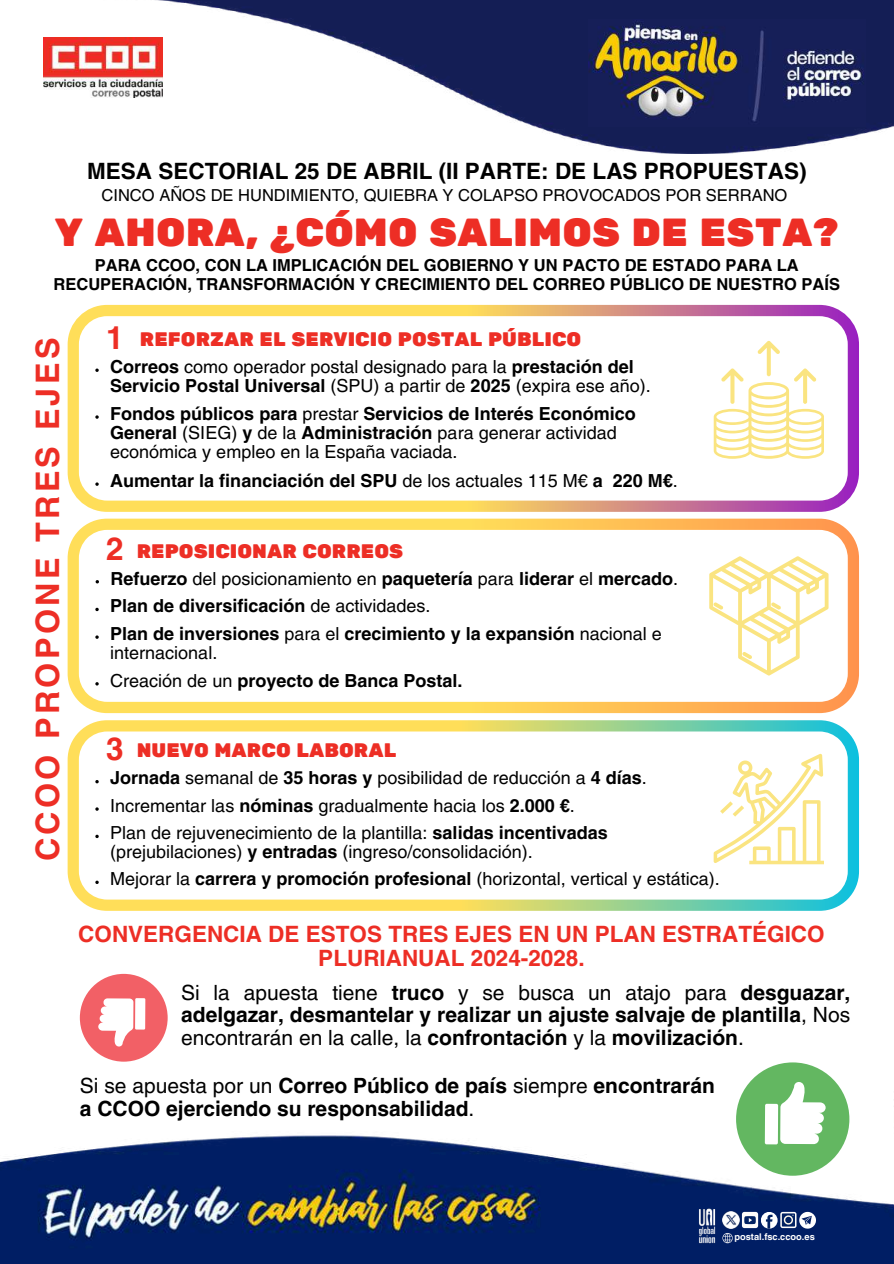
<style>
.page{position:relative;width:894px;height:1264px;background:#fff}
.page>*{position:absolute;margin:0;border:0;box-sizing:border-box;transform-origin:0 0}
.t1{font:39px "Rubik One";color:#ed2e25}
.t2{font:700 32.4px "Helvetica LT Pro";letter-spacing:.1em;color:#ed2e25}
.t3{font:700 31.5px "Helvetica LT Pro";color:#ed2e25}
.t4{font:700 22.5px/23.7px "Helvetica LT Pro";color:#ed2e25;text-align:center}
.t5{font:700 22.5px "Helvetica LT Pro";color:#000}
.t6{font:700 21px/22.5px "Helvetica LT Pro";color:#000}
.t7{font:19.5px "Rubik One";color:#ed2e25}
.t8{font:18px/19.2px "Helvetica LT Pro";color:#000}
.t9{font:700 18px/19.2px "Helvetica LT Pro";color:#000}
.t10{font:700 16.5px/19.2px "Helvetica LT Pro";color:#000;text-align:center}
.t11{font:16.5px "Helvetica LT Pro";color:#000}
.t12{font:700 9.3px "Helvetica LT Pro";color:#fff}
.s1{font-weight:700}
.s2{font-weight:400}
</style>
<div class="page">
<svg style="left:68px;top:518px;width:790px;height:195px"></svg>
<svg style="left:709px;top:556px;width:119px;height:119px"></svg>
<svg style="left:68px;top:305px;width:790px;height:207px"></svg>
<svg style="left:713px;top:341px;width:110px;height:118px"></svg>
<svg style="left:95px;top:368px;width:4px;height:4px"></svg>
<svg style="left:95px;top:482px;width:4px;height:4px"></svg>
<svg style="left:95px;top:415px;width:4px;height:4px"></svg>
<svg style="left:95px;top:635px;width:4px;height:4px"></svg>
<svg style="left:95px;top:607px;width:4px;height:4px"></svg>
<svg style="left:68px;top:720px;width:790px;height:190px"></svg>
<svg style="left:713px;top:753px;width:110px;height:111px"></svg>
<svg style="left:95px;top:780px;width:4px;height:3px"></svg>
<svg style="left:95px;top:807px;width:4px;height:3px"></svg>
<svg style="left:95px;top:834px;width:4px;height:4px"></svg>
<svg style="left:95px;top:880px;width:4px;height:4px"></svg>
<img style="left:103px;top:0;width:790px;height:153px">
<img style="left:44px;top:38px;width:118px;height:59px">
<img style="left:0;top:1088px;width:892px;height:175px">
<svg style="left:741px;top:1211px;width:16px;height:16px"></svg>
<svg style="left:744px;top:1216px;width:11px;height:8px"></svg>
<svg style="left:760px;top:1211px;width:17px;height:17px"></svg>
<svg style="left:765px;top:1214px;width:7px;height:14px"></svg>
<img style="left:722px;top:1211px;width:17px;height:17px">
<svg style="left:780px;top:1211px;width:35px;height:17px"></svg>
<img style="left:697px;top:1208px;width:19px;height:35px">
<svg style="left:722px;top:1232px;width:10px;height:11px"></svg>
<img style="left:588px;top:19px;width:277px;height:107px">
<svg style="left:95px;top:682px;width:4px;height:3px"></svg>
<div style="left:80px;top:973px;width:88px;height:88px;background:#f26066;border-radius:50%"></div>
<svg style="left:98px;top:998px;width:47px;height:48px"></svg>
<div style="left:735px;top:1062px;width:114px;height:113px;background:#63b761;border-radius:50%"></div>
<svg style="left:764px;top:1082px;width:61px;height:62px"></svg>
<p class="t5" style="left:87px;top:163px;width:720px">MESA SECTORIAL 25 DE ABRIL (II PARTE: DE LAS PROPUESTAS)</p>
<p class="t11" style="left:101px;top:189px;width:687px">CINCO AÑOS DE HUNDIMIENTO, QUIEBRA Y COLAPSO PROVOCADOS POR SERRANO</p>
<h1 class="t1" style="left:55px;top:209px;width:785px">Y AHORA, ¿CÓMO SALIMOS DE ESTA?</h1>
<p class="t10" style="left:53px;top:257px;width:787px">PARA CCOO, CON LA IMPLICACIÓN DEL GOBIERNO Y UN PACTO DE ESTADO PARA LA<br>RECUPERACIÓN, TRANSFORMACIÓN Y CRECIMIENTO DEL CORREO PÚBLICO DE NUESTRO PAÍS</p>
<h2 class="t2" style="left:36px;top:861px;width:525px;rotate:-90deg">CCOO PROPONE TRES EJES</h2>
<h3 class="t3" style="left:106px;top:326px;width:19px">1</h3>
<p class="t7" style="left:140px;top:328px;width:443px">REFORZAR EL SERVICIO POSTAL PÚBLICO</p>
<p class="t8" style="left:110px;top:359px;width:542px"><span class="s1">Correos</span> como operador postal designado para la <span class="s1">prestación del<br>Servicio Postal Universal</span> (SPU) a partir de <span class="s1">2025</span> (expira ese año).</p>
<p class="t8" style="left:110px;top:405px;width:527px"><span class="s1">Fondos públicos para</span> prestar <span class="s1">Servicios de Interés Económico<br>General</span> (SIEG) <span class="s1">y</span> de la <span class="s1">Administración</span> para generar actividad económica y empleo en la España vaciada.</p>
<p class="t9" style="left:110px;top:473px;width:569px">Aumentar la financiación del SPU <span class="s2">de los actuales 115 M€</span> a 220 M€<span class="s2">.</span></p>
<h3 class="t3" style="left:106px;top:537px;width:19px">2</h3>
<p class="t7" style="left:137px;top:539px;width:268px">REPOSICIONAR CORREOS</p>
<p class="t9" style="left:110px;top:570px;width:569px">Refuerzo <span class="s2">del posicionamiento en</span> paquetería <span class="s2">para</span> liderar <span class="s2">el</span> mercado<span class="s2">.</span></p>
<p class="t9" style="left:110px;top:598px;width:322px">Plan de diversificación <span class="s2">de actividades.</span></p>
<p class="t9" style="left:110px;top:625px;width:553px">Plan de inversiones <span class="s2">para el</span> crecimiento y la expansión <span class="s2">nacional e internacional.</span></p>
<p class="t9" style="left:110px;top:672px;width:354px"><span class="s2">Creación de un</span> proyecto de Banca Postal.</p>
<h3 class="t3" style="left:106px;top:737px;width:19px">3</h3>
<p class="t7" style="left:137px;top:738px;width:261px">NUEVO MARCO LABORAL</p>
<p class="t8" style="left:110px;top:770px;width:538px"><span class="s1">Jornada</span> semanal de <span class="s1">35 horas y</span> posibilidad de reducción a <span class="s1">4 días</span>.</p>
<p class="t8" style="left:110px;top:793px;width:499px;line-height:27.3px">Incrementar las <span class="s1">nóminas</span> gradualmente hacia los <span class="s1">2.000 €</span>.<br>Plan de rejuvenecimiento de la plantilla: <span class="s1">salidas incentivadas</span></p>
<p class="t8" style="left:110px;top:840px;width:611px;line-height:26.7px">(prejubilaciones) <span class="s1">y entradas</span> (ingreso/consolidación).<br>Mejorar la <span class="s1">carrera y promoción profesional</span> (horizontal, vertical y estática).</p>
<p class="t4" style="left:78px;top:924px;width:747px">CONVERGENCIA DE ESTOS TRES EJES EN UN PLAN ESTRATÉGICO<br>PLURIANUAL 2024-2028.</p>
<p class="t6" style="left:181px;top:983px;width:670px;text-align:justify"><span class="s2">Si la apuesta tiene</span> truco <span class="s2">y se busca un atajo para</span> desguazar, adelgazar, desmantelar y realizar un ajuste salvaje de plantilla<span class="s2">, Nos encontrarán en la calle, la</span> confrontación <span class="s2">y la</span> movilización<span class="s2">.</span></p>
<p class="t6" style="left:80px;top:1076px;width:636px"><span class="s2">Si se apuesta por un</span> Correo Público de país <span class="s2">siempre</span> encontrarán a CCOO ejerciendo su responsabilidad<span class="s2">.</span></p>
<p class="t12" style="left:734px;top:1232px;width:82px">postal.fsc.ccoo.es</p>
</div>
